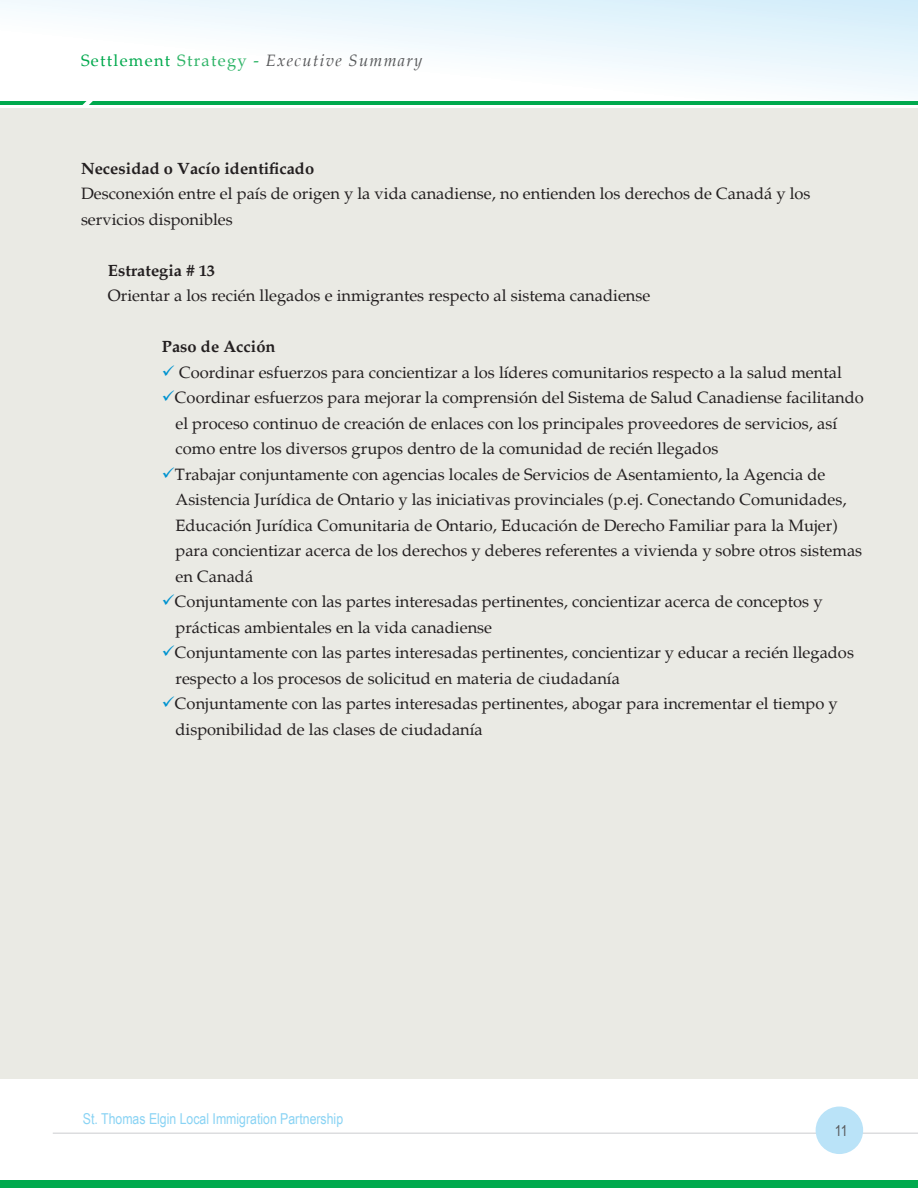
<style>
.page{position:relative;width:918px;height:1188px;background:#fff}
.page>*{position:absolute;margin:0;border:0;box-sizing:border-box;transform-origin:0 0}
.t1{font:16.5px/25.5px "Palatino";color:#231f20}
.t2{font:700 16.5px "Palatino";color:#231f20}
.t3{font:italic 16.5px "Palatino";letter-spacing:.08em;color:#57585a}
.t4{font:15px "Arial Narrow";color:#89d3f4}
.t5{font:15px "Arial Narrow";color:#57585a}
.s1{font-style:normal;color:#00a94d}
.s2{font-style:normal;color:#31b569}
.s3{color:#0093d0}
</style>
<div class="page">
<hr style="left:53px;top:1132px;width:865px;height:2px;background:#dcdddf">
<div style="left:816px;top:1107px;width:47px;height:47px;background:#bae3f8;border-radius:50%"></div>
<svg style="left:0;top:0;width:918px;height:97px"></svg>
<div style="left:0;top:1180px;width:918px;height:8px;background:#00a94d"></div>
<hr style="left:0;top:101px;width:918px;height:4px;background:#00a94d">
<svg style="left:73px;top:76px;width:41px;height:29px"></svg>
<div style="left:0;top:108px;width:918px;height:970px;background:#eaeae4"></div>
<p class="t3" style="left:81px;top:50px;width:343px"><span class="s1">Settlement</span> <span class="s2">Strategy -</span> Executive Summary</p>
<p class="t2" style="left:81px;top:159px;width:235px">Necesidad o Vacío identificado</p>
<p class="t1" style="left:81px;top:182px;width:731px">Desconexión entre el país de origen y la vida canadiense, no entienden los derechos de Canadá y los servicios disponibles</p>
<p class="t2" style="left:108px;top:261px;width:109px">Estrategia # 13</p>
<p class="t1" style="left:108px;top:284px;width:544px">Orientar a los recién llegados e inmigrantes respecto al sistema canadiense</p>
<p class="t2" style="left:162px;top:337px;width:115px">Paso de Acción</p>
<p class="t1" style="left:162px;top:360px;width:681px"><span class="s3">✓</span> Coordinar esfuerzos para concientizar a los líderes comunitarios respecto a la salud mental</p>
<p class="t1" style="left:162px;top:386px;width:703px"><span class="s3">✓</span>Coordinar esfuerzos para mejorar la comprensión del Sistema de Salud Canadiense facilitando</p>
<p class="t1" style="left:176px;top:411px;width:663px">el proceso continuo de creación de enlaces con los principales proveedores de servicios, así como entre los diversos grupos dentro de la comunidad de recién llegados</p>
<p class="t1" style="left:162px;top:462px;width:665px"><span class="s3">✓</span>Trabajar conjuntamente con agencias locales de Servicios de Asentamiento, la Agencia de</p>
<p class="t1" style="left:176px;top:488px;width:688px">Asistencia Jurídica de Ontario y las iniciativas provinciales (p.ej. Conectando Comunidades, Educación Jurídica Comunitaria de Ontario, Educación de Derecho Familiar para la Mujer) para concientizar acerca de los derechos y deberes referentes a vivienda y sobre otros sistemas en Canadá</p>
<p class="t1" style="left:162px;top:590px;width:662px"><span class="s3">✓</span>Conjuntamente con las partes interesadas pertinentes, concientizar acerca de conceptos y</p>
<p class="t1" style="left:176px;top:615px;width:318px">prácticas ambientales en la vida canadiense</p>
<p class="t1" style="left:162px;top:641px;width:694px"><span class="s3">✓</span>Conjuntamente con las partes interesadas pertinentes, concientizar y educar a recién llegados</p>
<p class="t1" style="left:176px;top:666px;width:446px">respecto a los procesos de solicitud en materia de ciudadanía</p>
<p class="t1" style="left:162px;top:692px;width:677px"><span class="s3">✓</span>Conjuntamente con las partes interesadas pertinentes, abogar para incrementar el tiempo y</p>
<p class="t1" style="left:176px;top:717px;width:309px">disponibilidad de las clases de ciudadanía</p>
<p class="t4" style="left:83px;top:1108px;width:262px">St. Thomas Elgin Local Immigration Partnership</p>
<p class="t5" style="left:835px;top:1119px;width:14px">11</p>
</div>
